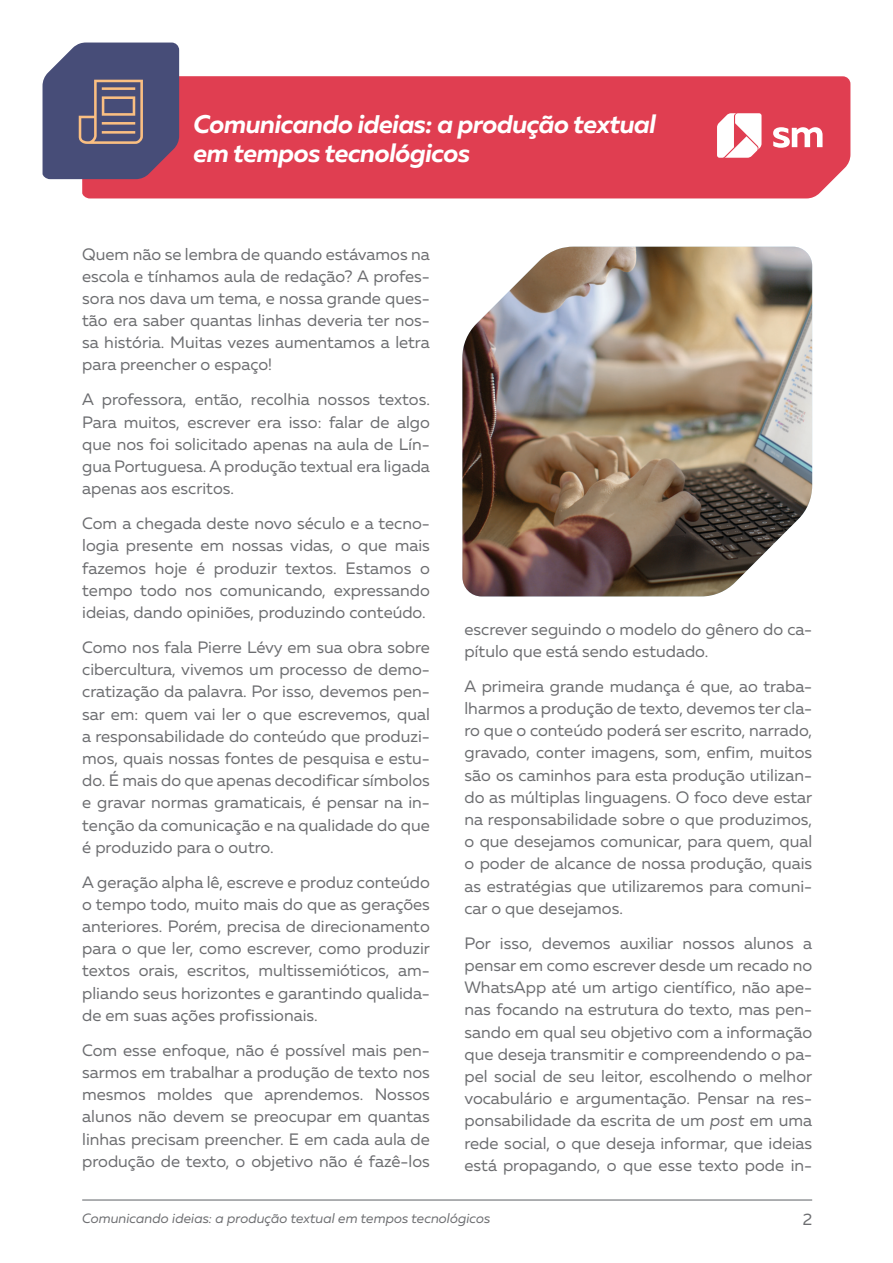
<style>
.page{position:relative;width:893px;height:1263px;background:#fff}
.page>*{position:absolute;margin:0;border:0;box-sizing:border-box;transform-origin:0 0}
.t1{font:italic 700 25.5px/28.5px "Muller";letter-spacing:-.02em;color:#fff}
.t2{font:16.5px/22.2px "Muller";color:#6c6d70;text-align:justify}
.t3{font:italic 13.5px "Muller";color:#6c6d70}
.s1{font-style:italic}
</style>
<div class="page">
<div style="left:82px;top:76px;width:768px;height:122px;background:#e03e51"></div>
<svg style="left:773px;top:127px;width:49px;height:21px"></svg>
<svg style="left:717px;top:113px;width:44px;height:45px"></svg>
<hr style="left:82px;top:1199px;width:730px;height:2px;background:#939598">
<img style="left:462px;top:247px;width:350px;height:349px">
<svg style="left:43px;top:43px;width:136px;height:136px"></svg>
<h1 class="t1" style="left:194px;top:110px;width:464px">Comunicando ideias: a produção textual em tempos tecnológicos</h1>
<p class="t2" style="left:82px;top:242px;width:349px">Quem não se lembra de quando estávamos na escola e tínhamos aula de redação? A profes&shy;sora nos dava um tema, e nossa grande ques&shy;tão era saber quantas linhas deveria ter nos&shy;sa história. Muitas vezes aumentamos a letra para preencher o espaço!</p>
<p class="t2" style="left:82px;top:388px;width:349px">A professora, então, recolhia nossos textos.<br>Para muitos, escrever era isso: falar de algo que nos foi solicitado apenas na aula de Lín&shy;gua Portuguesa. A produção textual era ligada apenas aos escritos.</p>
<p class="t2" style="left:82px;top:512px;width:349px">Com a chegada deste novo século e a tecno&shy;logia presente em nossas vidas, o que mais fazemos hoje é produzir textos. Estamos o tempo todo nos comunicando, expressando ideias, dando opiniões, produzindo conteúdo.</p>
<p class="t2" style="left:82px;top:636px;width:349px">Como nos fala Pierre Lévy em sua obra sobre cibercultura, vivemos um processo de demo&shy;cratização da palavra. Por isso, devemos pen&shy;sar em: quem vai ler o que escrevemos, qual a responsabilidade do conteúdo que produzi&shy;mos, quais nossas fontes de pesquisa e estu&shy;do. É mais do que apenas decodificar símbolos e gravar normas gramaticais, é pensar na in&shy;tenção da comunicação e na qualidade do que é produzido para o outro.</p>
<p class="t2" style="left:82px;top:871px;width:349px">A geração alpha lê, escreve e produz conteúdo o tempo todo, muito mais do que as gerações anteriores. Porém, precisa de direcionamento para o que ler, como escrever, como produzir textos orais, escritos, multissemióticos, am&shy;pliando seus horizontes e garantindo qualida&shy;de em suas ações profissionais.</p>
<p class="t2" style="left:82px;top:1039px;width:349px">Com esse enfoque, não é possível mais pen&shy;sarmos em trabalhar a produção de texto nos mesmos moldes que aprendemos. Nossos alunos não devem se preocupar em quantas linhas precisam preencher. E em cada aula de produção de texto, o objetivo não é fazê-los</p>
<p class="t2" style="left:464px;top:618px;width:349px">escrever seguindo o modelo do gênero do ca&shy;pítulo que está sendo estudado.</p>
<p class="t2" style="left:464px;top:675px;width:349px">A primeira grande mudança é que, ao traba&shy;lharmos a produção de texto, devemos ter cla&shy;ro que o conteúdo poderá ser escrito, narrado, gravado, conter imagens, som, enfim, muitos são os caminhos para esta produção utilizan&shy;do as múltiplas linguagens. O foco deve estar na responsabilidade sobre o que produzimos, o que desejamos comunicar, para quem, qual o poder de alcance de nossa produção, quais as estratégias que utilizaremos para comuni&shy;car o que desejamos.</p>
<p class="t2" style="left:464px;top:932px;width:349px">Por isso, devemos auxiliar nossos alunos a pensar em como escrever desde um recado no WhatsApp até um artigo científico, não ape&shy;nas focando na estrutura do texto, mas pen&shy;sando em qual seu objetivo com a informação que deseja transmitir e compreendendo o pa&shy;pel social de seu leitor, escolhendo o melhor vocabulário e argumentação. Pensar na res&shy;ponsabilidade da escrita de um <span class="s1">post</span> em uma rede social, o que deseja informar, que ideias está propagando, o que esse texto pode in-</p>
<p class="t3" style="left:82px;top:1209px;width:410px">Comunicando ideias: a produção textual em tempos tecnológicos</p>
<p class="t2" style="left:803px;top:1208px;width:11px">2</p>
</div>
